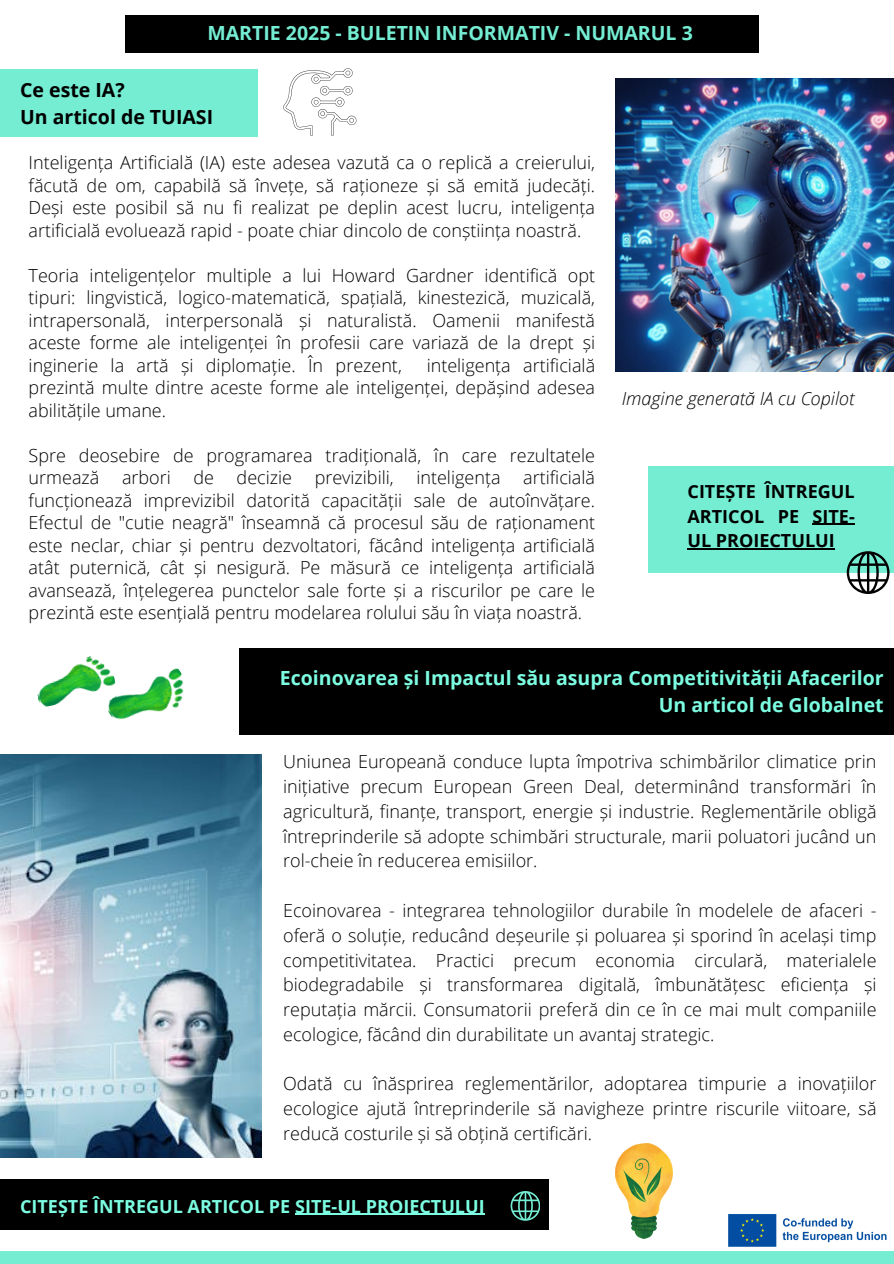
<style>
.page{position:relative;width:894px;height:1264px;background:#fff}
.page>*{position:absolute;margin:0;border:0;box-sizing:border-box;transform-origin:0 0}
.t1{font:700 19.5px/27px "Open Sans";color:#7cfde1;text-align:right}
.t2{font:700 19.5px "Open Sans";color:#74edd3}
.t3{font:700 19.5px/27px "Open Sans";color:#000}
.t4{font:300 18px/22.5px "Open Sans";color:#000;text-align:justify}
.t5{font:700 18px "Open Sans";color:#7cfde1}
.t6{font:700 18px/24.8px "Open Sans";color:#000;text-align:justify}
.t7{font:italic 300 18px "Open Sans";color:#000}
</style>
<div class="page">
<div style="left:0;top:1251px;width:893px;height:12px;background:#74edd3"></div>
<img style="left:728px;top:1214px;width:159px;height:33px">
<div style="left:125px;top:15px;width:633px;height:38px;background:#000"></div>
<div style="left:239px;top:648px;width:654px;height:87px;background:#000"></div>
<div style="left:0;top:69px;width:258px;height:67px;background:#74edd3"></div>
<div style="left:648px;top:466px;width:245px;height:106px;background:#74edd3"></div>
<svg style="left:846px;top:551px;width:43px;height:43px"></svg>
<div style="left:0;top:1179px;width:548px;height:51px;background:#000"></div>
<svg style="left:510px;top:1191px;width:29px;height:29px"></svg>
<img style="left:615px;top:79px;width:278px;height:292px">
<img style="left:0;top:754px;width:262px;height:403px">
<svg style="left:283px;top:68px;width:73px;height:68px"></svg>
<img style="left:107px;top:668px;width:77px;height:52px">
<img style="left:37px;top:656px;width:80px;height:52px">
<img style="left:615px;top:1143px;width:57px;height:94px">
<hr style="left:295px;top:1213px;width:71px;height:1px;background:#7cfde1">
<hr style="left:366px;top:1213px;width:118px;height:1px;background:#7cfde1">
<hr style="left:812px;top:524px;width:36px;height:1px;background:#000">
<hr style="left:687px;top:548px;width:147px;height:1px;background:#000">
<p class="t2" style="left:207px;top:19px;width:486px">MARTIE 2025 - BULETIN INFORMATIV - NUMARUL 3</p>
<p class="t3" style="left:20px;top:76px;width:194px">Ce este IA?<br>Un articol de TUIASI</p>
<h2 class="t4" style="left:29px;top:151px;width:568px">Inteligența Artificială (IA) este adesea vazută ca o replică a creierului, făcută de om, capabilă să învețe, să raționeze și să emită judecăți.<br>Deși este posibil să nu fi realizat pe deplin acest lucru, inteligența artificială evoluează rapid - poate chiar dincolo de conștiința noastră.</h2>
<p class="t4" style="left:29px;top:263px;width:568px">Teoria inteligențelor multiple a lui Howard Gardner identifică opt tipuri: lingvistică, logico-matematică, spațială, kinestezică, muzicală, intrapersonală, interpersonală și naturalistă. Oamenii manifestă aceste forme ale inteligenței în profesii care variază de la drept și inginerie la artă și diplomație. În prezent,</p>
<p class="t4" style="left:29px;top:353px;width:568px;text-indent:398px">inteligența artificială prezintă multe dintre aceste forme ale inteligenței, depășind adesea abilitățile umane.</p>
<p class="t4" style="left:29px;top:443px;width:567px">Spre deosebire de programarea tradițională, în care rezultatele urmează</p>
<p class="t4" style="left:29px;top:466px;width:568px;text-indent:494px">artificială funcționează imprevizibil datorită capacității sale de autoînvățare.<br>Efectul de "cutie neagră" înseamnă că procesul său de raționament este neclar, chiar și pentru dezvoltatori, făcând inteligența artificială atât puternică, cât și nesigură. Pe măsură ce inteligența artificială avansează, înțelegerea punctelor sale forte și a riscurilor pe care le prezintă este esențială pentru modelarea rolului său în viața noastră.</p>
<p class="t4" style="left:122px;top:466px;width:50px">arbori</p>
<p class="t4" style="left:193px;top:466px;width:22px">de</p>
<p class="t4" style="left:236px;top:466px;width:57px">decizie</p>
<p class="t4" style="left:314px;top:466px;width:81px">previzibili,</p>
<p class="t4" style="left:416px;top:466px;width:86px">inteligența</p>
<p class="t7" style="left:621px;top:385px;width:234px">Imagine generată IA cu Copilot</p>
<p class="t6" style="left:687px;top:478px;width:169px">CITEȘTE ÎNTREGUL ARTICOL PE SITE-UL PROIECTULUI</p>
<h1 class="t1" style="left:280px;top:664px;width:605px">Ecoinovarea și Impactul său asupra Competitivității Afacerilor<br>Un articol de Globalnet</h1>
<p class="t4" style="left:283px;top:749px;width:594px;line-height:24.8px">Uniunea Europeană conduce lupta împotriva schimbărilor climatice prin inițiative precum European Green Deal, determinând transformări în agricultură, finanțe, transport, energie și industrie. Reglementările obligă întreprinderile să adopte schimbări structurale, marii poluatori jucând un rol-cheie în reducerea emisiilor.</p>
<h1 class="t4" style="left:283px;top:897px;width:594px;line-height:24.8px">Ecoinovarea - integrarea tehnologiilor durabile în modelele de afaceri - oferă o soluție, reducând deșeurile și poluarea și sporind în același timp competitivitatea. Practici precum economia circulară, materialele biodegradabile și transformarea digitală, îmbunătățesc eficiența și reputația mărcii. Consumatorii preferă din ce în ce mai mult companiile ecologice, făcând din durabilitate un avantaj strategic.</h1>
<p class="t4" style="left:283px;top:1070px;width:594px;line-height:24.8px">Odată cu înăsprirea reglementărilor, adoptarea timpurie a inovațiilor ecologice ajută întreprinderile să navigheze printre riscurile viitoare, să reducă costurile și să obțină certificări.</p>
<p class="t5" style="left:20px;top:1193px;width:466px">CITEȘTE ÎNTREGUL ARTICOL PE SITE-UL PROIECTULUI</p>
</div>
